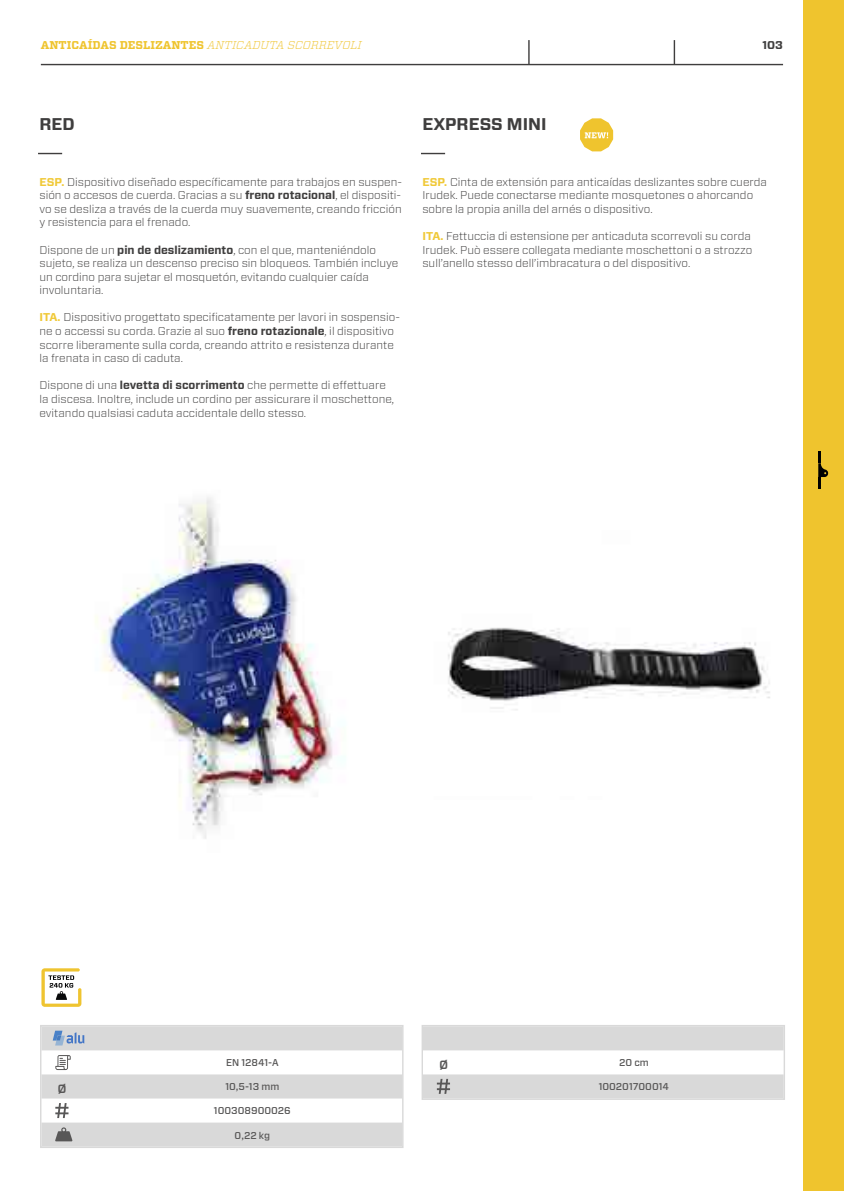
<style>
.page{position:relative;width:844px;height:1191px;background:#fff}
.page>*{position:absolute;margin:0;border:0;box-sizing:border-box;transform-origin:0 0}
.t1{font:700 16.97px "Vitesse Sans";color:#3f3e3e}
.t2{font:500 15.58px "Vitesse Sans";color:#585757}
.t3{font:300 11.38px/13.7px "Vitesse Sans";color:#3f3e3e}
.t4{font:700 11.38px "Vitesse";color:#efc42e}
.t5{font:700 11.38px "Vitesse Sans";color:#3f3e3e}
.t6{font:500 9.97px "Vitesse Sans";color:#585757}
.s1{font-weight:300;font-style:italic}
.s2{font-weight:700;color:#f0c938}
.s3{font-weight:700}
</style>
<div class="page">
<img style="left:95px;top:497px;width:242px;height:342px">
<img style="left:448px;top:627px;width:322px;height:83px">
<svg style="left:42px;top:1027px;width:359px;height:119px;fill:#d9d9d9"></svg>
<div style="left:40px;top:1025px;width:363px;height:123px;border:1px solid #d9d9d9"></div>
<div style="left:421px;top:1025px;width:363px;height:75px;border:1px solid #d9d9d9"></div>
<svg style="left:38px;top:153px;width:24px;height:1px"></svg>
<svg style="left:421px;top:153px;width:24px;height:1px"></svg>
<svg style="left:55px;top:1055px;width:16px;height:15px"></svg>
<svg style="left:55px;top:1103px;width:13px;height:15px"></svg>
<svg style="left:423px;top:1026px;width:360px;height:72px"></svg>
<svg style="left:55px;top:1127px;width:17px;height:14px"></svg>
<svg style="left:53px;top:1030px;width:31px;height:15px"></svg>
<hr style="left:41px;top:64px;width:741px;height:1px;background:#3f3e3e">
<hr style="left:673px;top:40px;width:2px;height:24px;background:#3f3e3e">
<svg style="left:528px;top:40px;width:1px;height:24px"></svg>
<svg style="left:41px;top:968px;width:40px;height:38px"></svg>
<svg style="left:580px;top:118px;width:33px;height:33px"></svg>
<div style="left:802px;top:0;width:41px;height:1191px;background:#efc42e"></div>
<svg style="left:818px;top:451px;width:10px;height:38px"></svg>
<p class="t4" style="left:41px;top:38px;width:322px">ANTICAÍDAS DESLIZANTES <span class="s1">ANTICADUTA SCORREVOLI</span></p>
<h1 class="t1" style="left:39px;top:113px;width:37px">RED</h1>
<h1 class="t1" style="left:422px;top:113px;width:126px">EXPRESS MINI</h1>
<p class="t5" style="left:762px;top:38px;width:22px">103</p>
<p class="t3" style="left:39px;top:174px;width:364px;text-align:justify"><span class="s2">ESP.</span> Dispositivo diseñado específicamente para trabajos en suspen&shy;sión o accesos de cuerda. Gracias a su <span class="s3">freno rotacional</span>, el dispositi&shy;vo se desliza a través de la cuerda muy suavemente, creando fricción y resistencia para el frenado.</p>
<p class="t3" style="left:39px;top:242px;width:360px">Dispone de un <span class="s3">pin de deslizamiento</span>, con el que, manteniéndolo sujeto, se realiza un descenso preciso sin bloqueos. También incluye un cordino para sujetar el mosquetón, evitando cualquier caída involuntaria.</p>
<p class="t3" style="left:39px;top:310px;width:362px"><span class="s2">ITA.</span> Dispositivo progettato specificatamente per lavori in sospensio&shy;ne o accessi su corda. Grazie al suo <span class="s3">freno rotazionale</span>, il dispositivo scorre liberamente sulla corda, creando attrito e resistenza durante la frenata in caso di caduta.</p>
<p class="t3" style="left:39px;top:378px;width:356px">Dispone di una <span class="s3">levetta di scorrimento</span> che permette di effettuare la discesa. Inoltre, include un cordino per assicurare il moschettone, evitando qualsiasi caduta accidentale dello stesso.</p>
<p class="t3" style="left:422px;top:174px;width:346px"><span class="s2">ESP.</span> Cinta de extensión para anticaídas deslizantes sobre cuerda<br>Irudek. Puede conectarse mediante mosquetones o ahorcando sobre la propia anilla del arnés o dispositivo.</p>
<p class="t3" style="left:422px;top:229px;width:331px"><span class="s2">ITA.</span> Fettuccia di estensione per anticaduta scorrevoli su corda<br>Irudek. Può essere collegata mediante moschettoni o a strozzo sull’anello stesso dell’imbracatura o del dispositivo.</p>
<p class="t6" style="left:226px;top:1056px;width:54px">EN 12841-A</p>
<h2 class="t2" style="left:57px;top:1077px;width:11px">ø</h2>
<p class="t6" style="left:225px;top:1080px;width:55px">10,5-13 mm</p>
<p class="t6" style="left:214px;top:1103px;width:78px">100308900026</p>
<p class="t6" style="left:234px;top:1128px;width:37px">0,22 kg</p>
<h2 class="t2" style="left:439px;top:1052px;width:11px">ø</h2>
<p class="t6" style="left:619px;top:1056px;width:31px">20 cm</p>
<p class="t6" style="left:598px;top:1079px;width:72px">100201700014</p>
</div>
